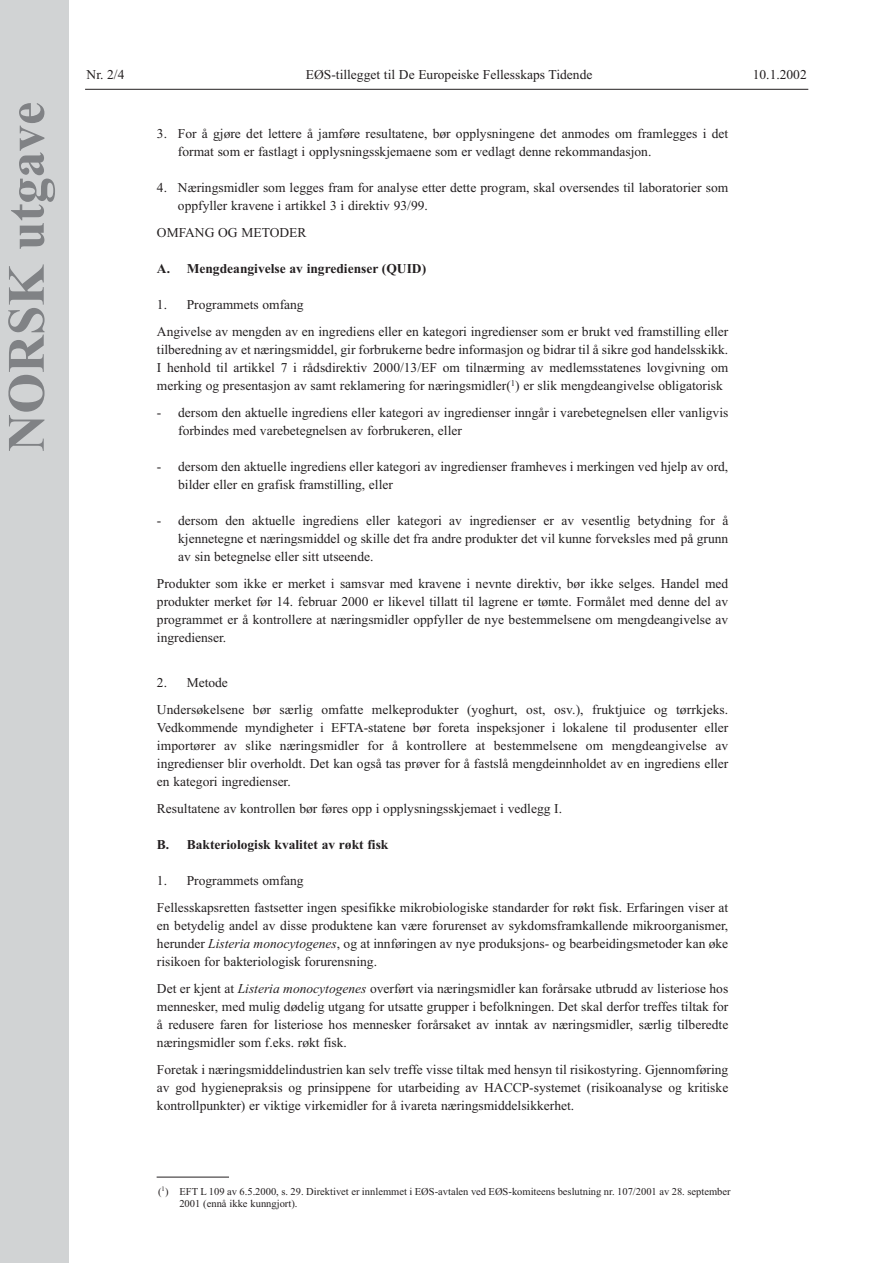
<style>
.page{position:relative;width:893px;height:1263px;background:#fff}
.page>*{position:absolute;margin:0;border:0;box-sizing:border-box;transform-origin:0 0}
.t1{font:700 52.5px "Times New Roman";color:#808285}
.t2{font:13.5px/18px "Times New Roman";color:#231f20}
.t3{font:700 13.5px "Times New Roman";color:#231f20}
.t4{font:10.5px/12.6px "Times New Roman";color:#231f20}
.s1{font-style:italic}
</style>
<div class="page">
<hr style="left:85px;top:89px;width:723px;height:1px;background:#231f20">
<div style="left:0;top:0;width:68px;height:1263px;background:#d1d3d4"></div>
<hr style="left:157px;top:1177px;width:72px;height:1px;background:#231f20">
<h1 class="t1" style="left:9px;top:452px;width:351px;rotate:-90deg">NORSK utgave</h1>
<p class="t2" style="left:87px;top:67px;width:39px">Nr. 2/4</p>
<p class="t2" style="left:306px;top:67px;width:288px">EØS-tillegget til De Europeiske Fellesskaps Tidende</p>
<p class="t2" style="left:752px;top:67px;width:55px">10.1.2002</p>
<p class="t2" style="left:178px;top:126px;width:552px;text-indent:-21px">3. For å gjøre det lettere å jamføre resultatene, bør opplysningene det anmodes om framlegges i det format som er fastlagt i opplysningsskjemaene som er vedlagt denne rekommandasjon.</p>
<p class="t2" style="left:178px;top:180px;width:552px;text-indent:-21px">4. Næringsmidler som legges fram for analyse etter dette program, skal oversendes til laboratorier som oppfyller kravene i artikkel 3 i direktiv 93/99.</p>
<p class="t2" style="left:157px;top:225px;width:151px">OMFANG OG METODER</p>
<p class="t3" style="left:157px;top:264px;width:271px">A. Mengdeangivelse av ingredienser (QUID)</p>
<p class="t2" style="left:157px;top:293px;width:573px;line-height:27px">1. Programmets omfang<br>Angivelse av mengden av en ingrediens eller en kategori ingredienser som er brukt ved framstilling eller</p>
<p class="t2" style="left:157px;top:342px;width:573px;text-align:justify">tilberedning av et næringsmiddel, gir forbrukerne bedre informasjon og bidrar til å sikre god handelsskikk.<br>I henhold til artikkel 7 i rådsdirektiv 2000/13/EF om tilnærming av medlemsstatenes lovgivning om merking og presentasjon av samt reklamering for næringsmidler(<sup>1</sup>) er slik mengdeangivelse obligatorisk</p>
<p class="t2" style="left:178px;top:405px;width:551px;text-indent:-21px">- dersom den aktuelle ingrediens eller kategori av ingredienser inngår i varebetegnelsen eller vanligvis forbindes med varebetegnelsen av forbrukeren, eller</p>
<p class="t2" style="left:178px;top:459px;width:551px;text-indent:-21px">- dersom den aktuelle ingrediens eller kategori av ingredienser framheves i merkingen ved hjelp av ord, bilder eller en grafisk framstilling, eller</p>
<p class="t2" style="left:178px;top:513px;width:551px;text-align:justify;text-indent:-21px">- dersom den aktuelle ingrediens eller kategori av ingredienser er av vesentlig betydning for å kjennetegne et næringsmiddel og skille det fra andre produkter det vil kunne forveksles med på grunn av sin betegnelse eller sitt utseende.</p>
<p class="t2" style="left:157px;top:576px;width:573px;text-align:justify">Produkter som ikke er merket i samsvar med kravene i nevnte direktiv, bør ikke selges. Handel med produkter merket før 14. februar 2000 er likevel tillatt til lagrene er tømte. Formålet med denne del av programmet er å kontrollere at næringsmidler oppfyller de nye bestemmelsene om mengdeangivelse av ingredienser.</p>
<p class="t2" style="left:157px;top:671px;width:573px;line-height:27px">2. Metode<br>Undersøkelsene bør særlig omfatte melkeprodukter (yoghurt, ost, osv.), fruktjuice og tørrkjeks.</p>
<p class="t2" style="left:157px;top:720px;width:573px;text-align:justify">Vedkommende myndigheter i EFTA-statene bør foreta inspeksjoner i lokalene til produsenter eller importører av slike næringsmidler for å kontrollere at bestemmelsene om mengdeangivelse av ingredienser blir overholdt. Det kan også tas prøver for å fastslå mengdeinnholdet av en ingrediens eller en kategori ingredienser.</p>
<p class="t2" style="left:157px;top:801px;width:406px">Resultatene av kontrollen bør føres opp i opplysningsskjemaet i vedlegg I.</p>
<p class="t3" style="left:157px;top:840px;width:233px">B. Bakteriologisk kvalitet av røkt fisk</p>
<p class="t2" style="left:157px;top:869px;width:573px;line-height:27px">1. Programmets omfang<br>Fellesskapsretten fastsetter ingen spesifikke mikrobiologiske standarder for røkt fisk. Erfaringen viser at</p>
<p class="t2" style="left:157px;top:918px;width:573px;text-align:justify">en betydelig andel av disse produktene kan være forurenset av sykdomsframkallende mikroorganismer, herunder <span class="s1">Listeria monocytogenes</span>, og at innføringen av nye produksjons- og bearbeidingsmetoder kan øke risikoen for bakteriologisk forurensning.</p>
<p class="t2" style="left:157px;top:981px;width:573px;text-align:justify">Det er kjent at <span class="s1">Listeria monocytogenes</span> overført via næringsmidler kan forårsake utbrudd av listeriose hos mennesker, med mulig dødelig utgang for utsatte grupper i befolkningen. Det skal derfor treffes tiltak for å redusere faren for listeriose hos mennesker forårsaket av inntak av næringsmidler, særlig tilberedte næringsmidler som f.eks. røkt fisk.</p>
<p class="t2" style="left:157px;top:1062px;width:573px;text-align:justify">Foretak i næringsmiddelindustrien kan selv treffe visse tiltak med hensyn til risikostyring. Gjennomføring av god hygienepraksis og prinsippene for utarbeiding av HACCP-systemet (risikoanalyse og kritiske kontrollpunkter) er viktige virkemidler for å ivareta næringsmiddelsikkerhet.</p>
<p class="t4" style="left:179px;top:1186px;width:552px;text-indent:-21px">(<sup>1</sup>) EFT L 109 av 6.5.2000, s. 29. Direktivet er innlemmet i EØS-avtalen ved EØS-komiteens beslutning nr. 107/2001 av 28. september<br>2001 (ennå ikke kunngjort).</p>
</div>
